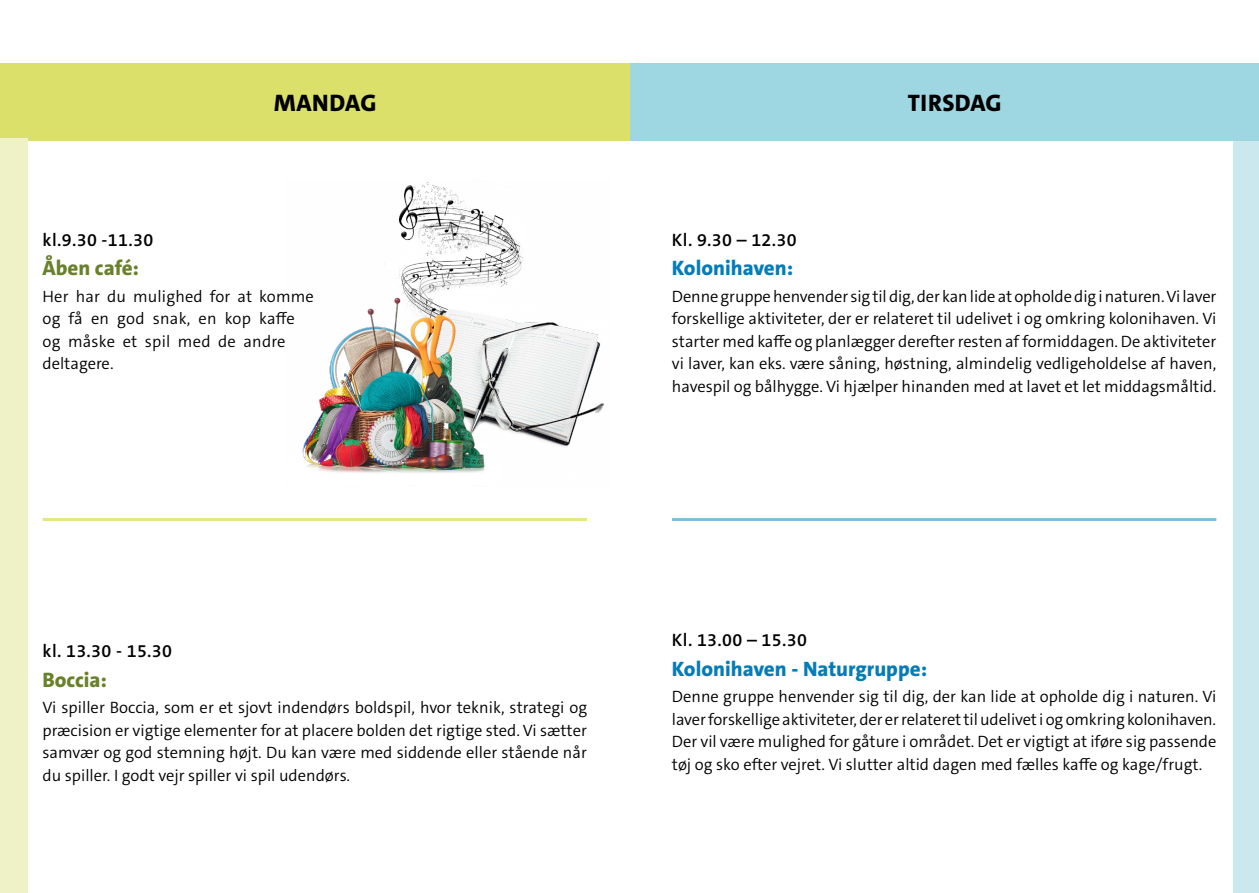
<style>
.page{position:relative;width:1259px;height:893px;background:#fff}
.page>*{position:absolute;margin:0;border:0;box-sizing:border-box;transform-origin:0 0}
.Ugedage_H3{font:800 24px "The Sans C5";letter-spacing:.02em;color:#000}
.Fag{font:800 21px "The Sans C5";color:#057cb8}
.Fag-2{font:800 21px "The Sans C5";color:#68812a}
.Tidspunkt{font:600 18px "The Sans C5";letter-spacing:.02em;color:#000}
.Brød{font:300 16.5px/22.5px "The Sans C5";color:#000;text-align:justify}
</style>
<div class="page">
<div style="left:1233px;top:68px;width:26px;height:825px;background:#cce8ef"></div>
<div style="left:629px;top:63px;width:630px;height:78px;background:#9ed6e2"></div>
<hr style="left:43px;top:518px;width:544px;height:3px;background:#c8d300">
<img style="left:302px;top:182px;width:302px;height:292px">
<div style="left:0;top:63px;width:629px;height:78px;background:#dae069"></div>
<div style="left:0;top:138px;width:28px;height:755px;background:#eff2c6"></div>
<hr style="left:672px;top:518px;width:544px;height:3px;background:#057cb8">
<h3 class="Ugedage_H3" style="left:274px;top:87px;width:104px">MANDAG</h3>
<p class="Tidspunkt" style="left:43px;top:228px;width:112px">kl.9.30 -11.30</p>
<p class="Fag-2" style="left:43px;top:254px;width:98px">Åben café:</p>
<p class="Brød" style="left:43px;top:285px;width:273px;text-align:left">Her har du mulighed for at komme og få en god snak, en kop kaffe og måske et spil med de andre deltagere.</p>
<h3 class="Ugedage_H3" style="left:908px;top:87px;width:95px">TIRSDAG</h3>
<p class="Tidspunkt" style="left:672px;top:228px;width:126px">Kl. 9.30 – 12.30</p>
<p class="Fag" style="left:672px;top:254px;width:123px">Kolonihaven:</p>
<p class="Brød" style="left:672px;top:285px;width:546px">Denne gruppe henvender sig til dig, der kan lide at opholde dig i naturen. Vi laver forskellige aktiviteter, der er relateret til udelivet i og omkring kolonihaven. Vi starter med kaffe og planlægger derefter resten af formiddagen. De aktiviteter vi laver, kan eks. være såning, høstning, almindelig vedligeholdelse af haven, havespil og bålhygge. Vi hjælper hinanden med at lavet et let middagsmåltid.</p>
<p class="Tidspunkt" style="left:43px;top:640px;width:131px">kl. 13.30 - 15.30</p>
<p class="Fag-2" style="left:43px;top:666px;width:66px">Boccia:</p>
<p class="Brød" style="left:43px;top:697px;width:546px">Vi spiller Boccia, som er et sjovt indendørs boldspil, hvor teknik, strategi og præcision er vigtige elementer for at placere bolden det rigtige sted. Vi sætter samvær og god stemning højt. Du kan være med siddende eller stående når du spiller. I godt vejr spiller vi spil udendørs.</p>
<p class="Tidspunkt" style="left:672px;top:628px;width:136px">Kl. 13.00 – 15.30</p>
<p class="Fag" style="left:672px;top:655px;width:257px">Kolonihaven - Naturgruppe:</p>
<p class="Brød" style="left:672px;top:686px;width:546px">Denne gruppe henvender sig til dig, der kan lide at opholde dig i naturen. Vi laver forskellige aktiviteter, der er relateret til udelivet i og omkring kolonihaven.<br>Der vil være mulighed for gåture i området. Det er vigtigt at iføre sig passende tøj og sko efter vejret. Vi slutter altid dagen med fælles kaffe og kage/frugt.</p>
</div>
